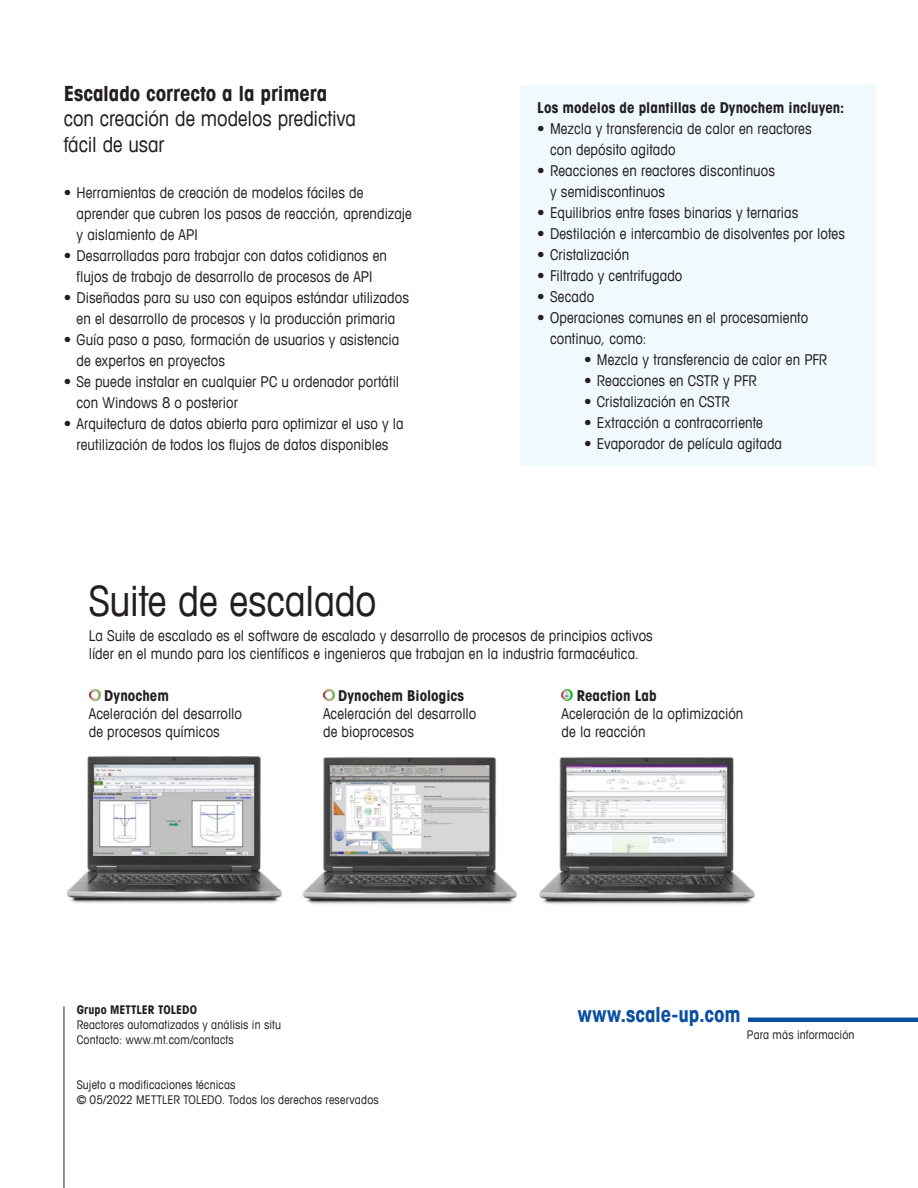
<style>
.page{position:relative;width:918px;height:1188px;background:#fff}
.page>*{position:absolute;margin:0;border:0;box-sizing:border-box;transform-origin:0 0}
.t1{font:condensed 42px "Avant Garde Com";letter-spacing:-.005em;color:#231f20}
.t2{font:condensed 21px/25.5px "Avant Garde Com";letter-spacing:-.005em;color:#231f20}
.t3{font:700 condensed 21px "Avant Garde Com";letter-spacing:-.005em;color:#231f20}
.t4{font:700 condensed 21px "Avant Garde Com";color:#0a4fa2}
.t5{font:condensed 15px/21px "Avant Garde Com";letter-spacing:.005em;color:#231f20}
.t6{font:700 condensed 15px "Avant Garde Com";letter-spacing:.005em;color:#231f20}
.t7{font:condensed 12px/15px "Avant Garde Com";letter-spacing:.015em;color:#231f20}
.t8{font:700 condensed 12px "Avant Garde Com";letter-spacing:.005em;color:#231f20}
</style>
<div class="page">
<img style="left:67px;top:756px;width:215px;height:147px">
<hr style="left:748px;top:1018px;width:170px;height:4px;background:#0a4fa2">
<hr style="left:64px;top:1006px;width:1px;height:182px;background:#231f20">
<div style="left:520px;top:85px;width:355px;height:381px;background:#f0f9fd"></div>
<img style="left:302px;top:757px;width:215px;height:147px">
<img style="left:539px;top:757px;width:216px;height:147px">
<svg style="left:89px;top:690px;width:11px;height:11px"></svg>
<svg style="left:323px;top:690px;width:11px;height:11px"></svg>
<svg style="left:562px;top:690px;width:11px;height:11px"></svg>
<img style="left:94px;top:793px;width:159px;height:62px">
<h2 class="t3" style="left:64px;top:80px;width:265px">Escalado correcto a la primera</h2>
<h2 class="t2" style="left:64px;top:105px;width:294px">con creación de modelos predictiva fácil de usar</h2>
<p class="t5" style="left:77px;top:182px;width:337px;text-indent:-13px">• Herramientas de creación de modelos fáciles de aprender que cubren los pasos de reacción, aprendizaje y aislamiento de API</p>
<p class="t5" style="left:64px;top:245px;width:325px;text-align:center">• Desarrolladas para trabajar con datos cotidianos en flujos de trabajo de desarrollo de procesos de API</p>
<p class="t5" style="left:64px;top:287px;width:347px;text-align:center">• Diseñadas para su uso con equipos estándar utilizados en el desarrollo de procesos y la producción primaria</p>
<p class="t5" style="left:77px;top:329px;width:324px;text-indent:-13px">• Guía paso a paso, formación de usuarios y asistencia de expertos en proyectos</p>
<p class="t5" style="left:77px;top:371px;width:324px;text-indent:-13px">• Se puede instalar en cualquier PC u ordenador portátil con Windows 8 o posterior</p>
<p class="t5" style="left:64px;top:413px;width:341px;text-align:center">• Arquitectura de datos abierta para optimizar el uso y la reutilización de todos los flujos de datos disponibles</p>
<p class="t6" style="left:537px;top:98px;width:309px">Los modelos de plantillas de Dynochem incluyen:</p>
<p class="t5" style="left:550px;top:118px;width:263px;text-indent:-13px">• Mezcla y transferencia de calor en reactores con depósito agitado</p>
<p class="t5" style="left:550px;top:160px;width:227px;text-indent:-13px">• Reacciones en reactores discontinuos y semidiscontinuos</p>
<p class="t5" style="left:537px;top:202px;width:263px">• Equilibrios entre fases binarias y ternarias</p>
<p class="t5" style="left:537px;top:223px;width:309px">• Destilación e intercambio de disolventes por lotes</p>
<p class="t5" style="left:537px;top:244px;width:94px">• Cristalización</p>
<p class="t5" style="left:537px;top:265px;width:147px">• Filtrado y centrifugado</p>
<p class="t5" style="left:537px;top:286px;width:58px">• Secado</p>
<p class="t5" style="left:550px;top:307px;width:260px;text-indent:-13px">• Operaciones comunes en el procesamiento continuo, como:</p>
<p class="t5" style="left:584px;top:349px;width:245px">• Mezcla y transferencia de calor en PFR</p>
<p class="t5" style="left:584px;top:370px;width:174px">• Reacciones en CSTR y PFR</p>
<p class="t5" style="left:584px;top:391px;width:147px">• Cristalización en CSTR</p>
<p class="t5" style="left:584px;top:412px;width:180px">• Extracción a contracorriente</p>
<p class="t5" style="left:584px;top:433px;width:200px">• Evaporador de película agitada</p>
<h1 class="t1" style="left:89px;top:575px;width:289px">Suite de escalado</h1>
<p class="t5" style="left:89px;top:626px;width:566px;line-height:18px">La Suite de escalado es el software de escalado y desarrollo de procesos de principios activos líder en el mundo para los científicos e ingenieros que trabajan en la industria farmacéutica.</p>
<p class="t6" style="left:104px;top:686px;width:66px">Dynochem</p>
<p class="t5" style="left:89px;top:704px;width:155px;line-height:18px">Aceleración del desarrollo de procesos químicos</p>
<p class="t6" style="left:338px;top:686px;width:128px">Dynochem Biologics</p>
<p class="t5" style="left:323px;top:704px;width:155px;line-height:18px">Aceleración del desarrollo de bioprocesos</p>
<p class="t6" style="left:577px;top:686px;width:81px">Reaction Lab</p>
<p class="t5" style="left:562px;top:704px;width:183px;line-height:18px">Aceleración de la optimización de la reacción</p>
<p class="t8" style="left:77px;top:1002px;width:122px">Grupo METTLER TOLEDO</p>
<p class="t7" style="left:77px;top:1016px;width:206px">Reactores automatizados y análisis in situ<br>Contacto: www.mt.com/contacts</p>
<p class="t7" style="left:77px;top:1076px;width:304px">Sujeto a modificaciones técnicas<br>© 05/2022 METTLER TOLEDO. Todos los derechos reservados</p>
<h2 class="t4" style="left:578px;top:1001px;width:164px">www.scale-up.com</h2>
<p class="t7" style="left:747px;top:1027px;width:109px">Para más información</p>
</div>
